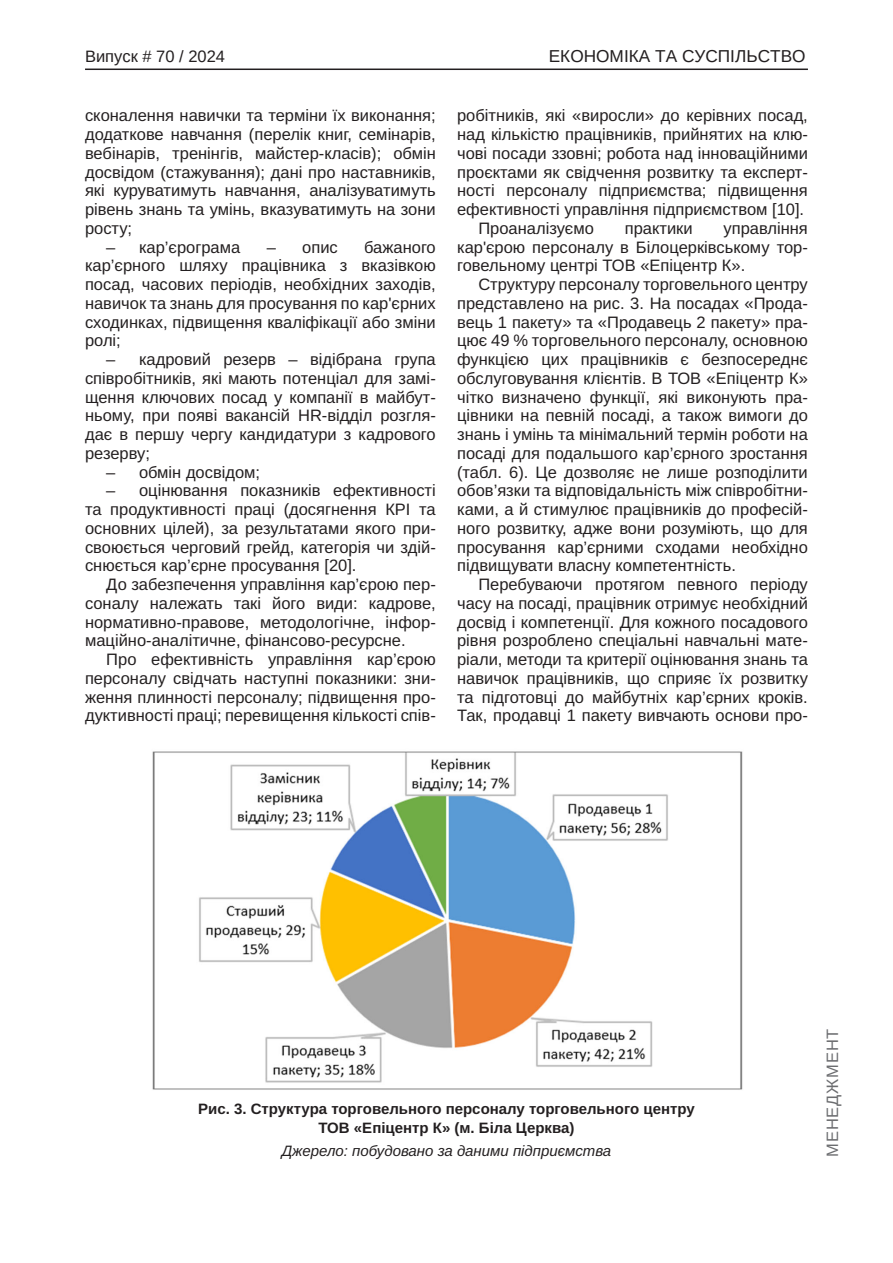
<style>
.page{position:relative;width:893px;height:1263px;background:#fff}
.page>*{position:absolute;margin:0;border:0;box-sizing:border-box;transform-origin:0 0}
.t1{font:17.25px "Arimo";color:#231f20}
.Текст_основной_G{font:16.5px/18.8px "Arimo";color:#231f20;text-align:justify}
.t2{font:16.5px "Arimo";color:#231f20}
.t3{font:16.5px "Arimo";letter-spacing:.05em;color:#6c6d70}
.Рисунок_N{font:700 15px "Arimo";color:#231f20}
.Джерело{font:italic 15px "Arimo";color:#231f20}
</style>
<div class="page">
<hr style="left:85px;top:69px;width:723px;height:1px;background:#231f20">
<img style="left:152px;top:751px;width:591px;height:339px">
<p class="t2" style="left:85px;top:47px;width:142px">Випуск # 70 / 2024</p>
<p class="t1" style="left:549px;top:47px;width:258px">ЕКОНОМІКА ТА СУСПІЛЬСТВО</p>
<p class="Текст_основной_G" style="left:85px;top:106px;width:352px">сконалення навички та терміни їх виконання; додаткове навчання (перелік книг, семінарів, вебінарів, тренінгів, майстер-класів); обмін досвідом (стажування); дані про наставників, які куруватимуть навчання, аналізуватимуть рівень знань та умінь, вказуватимуть на зони росту;</p>
<p class="Текст_основной_G" style="left:106px;top:238px;width:135px">– кар’єрограма</p>
<p class="Текст_основной_G" style="left:267px;top:238px;width:73px">– опис</p>
<p class="Текст_основной_G" style="left:85px;top:238px;width:352px;text-indent:279px">бажаного кар’єрного шляху працівника з вказівкою посад, часових періодів, необхідних заходів, навичок та знань для просування по кар'єрних сходинках, підвищення кваліфікації або зміни ролі;</p>
<p class="Текст_основной_G" style="left:85px;top:350px;width:352px;text-indent:21px">– кадровий резерв – відібрана група співробітників, які мають потенціал для замі&shy;щення ключових посад у компанії в майбут&shy;ньому, при появі вакансій HR-відділ розгля&shy;дає в першу чергу кандидатури з кадрового резерву;</p>
<p class="Текст_основной_G" style="left:106px;top:463px;width:155px">– обмін досвідом;</p>
<p class="Текст_основной_G" style="left:85px;top:481px;width:352px;text-indent:21px">– оцінювання показників ефективності та продуктивності праці (досягнення КРІ та основних цілей), за результатами якого при&shy;своюється черговий грейд, категорія чи здій&shy;снюється кар’єрне просування [20].</p>
<p class="Текст_основной_G" style="left:85px;top:575px;width:352px;text-indent:21px">До забезпечення управління кар’єрою пер&shy;соналу належать такі його види: кадрове, нормативно-правове, методологічне, інфор&shy;маційно-аналітичне, фінансово-ресурсне.</p>
<p class="Текст_основной_G" style="left:85px;top:650px;width:352px;text-indent:21px">Про ефективність управління кар’єрою персоналу свідчать наступні показники: зни&shy;ження плинності персоналу; підвищення про&shy;дуктивності праці; перевищення кількості спів-</p>
<p class="Текст_основной_G" style="left:457px;top:106px;width:352px">робітників, які «виросли» до керівних посад, над кількістю працівників, прийнятих на клю&shy;чові посади ззовні; робота над інноваційними проєктами як свідчення розвитку та експерт&shy;ності персоналу підприємства; підвищення ефективності управління підприємством [10].</p>
<p class="Текст_основной_G" style="left:478px;top:219px;width:117px">Проаналізуємо</p>
<p class="Текст_основной_G" style="left:625px;top:219px;width:69px">практики</p>
<p class="Текст_основной_G" style="left:457px;top:219px;width:352px;text-indent:266px">управління кар'єрою персоналу в Білоцерківському тор&shy;говельному центрі ТОВ «Епіцентр К».</p>
<p class="Текст_основной_G" style="left:457px;top:275px;width:352px;text-indent:21px">Структуру персоналу торговельного центру представлено на рис. 3. На посадах «Прода&shy;вець 1 пакету» та «Продавець 2 пакету» пра&shy;цює 49 % торговельного персоналу, основною функцією цих працівників є безпосереднє обслуговування клієнтів. В ТОВ «Епіцентр К» чітко визначено функції, які виконують пра&shy;цівники на певній посаді, а також вимоги до знань і умінь та мінімальний термін роботи на посаді для подальшого кар’єрного зростання (табл. 6). Це дозволяє не лише розподілити обов’язки та відповідальність між співробітни&shy;ками, а й стимулює працівників до професій&shy;ного розвитку, адже вони розуміють, що для просування кар’єрними сходами необхідно підвищувати власну компетентність.</p>
<p class="Текст_основной_G" style="left:457px;top:575px;width:352px;text-indent:21px">Перебуваючи протягом певного періоду часу на посаді, працівник отримує необхідний досвід і компетенції. Для кожного посадового рівня розроблено спеціальні навчальні мате&shy;ріали, методи та критерії оцінювання знань та навичок працівників, що сприяє їх розвитку та підготовці до майбутніх кар’єрних кроків.<br>Так, продавці 1 пакету вивчають основи про-</p>
<p class="Рисунок_N" style="left:198px;top:1099px;width:498px">Рис. 3. Структура торговельного персоналу торговельного центру</p>
<p class="Рисунок_N" style="left:318px;top:1117px;width:257px">ТОВ «Епіцентр К» (м. Біла Церква)</p>
<p class="Джерело" style="left:282px;top:1140px;width:331px">Джерело: побудовано за даними підприємства</p>
<p class="t3" style="left:823px;top:1157px;width:130px;rotate:-90deg">МЕНЕДЖМЕНТ</p>
</div>
